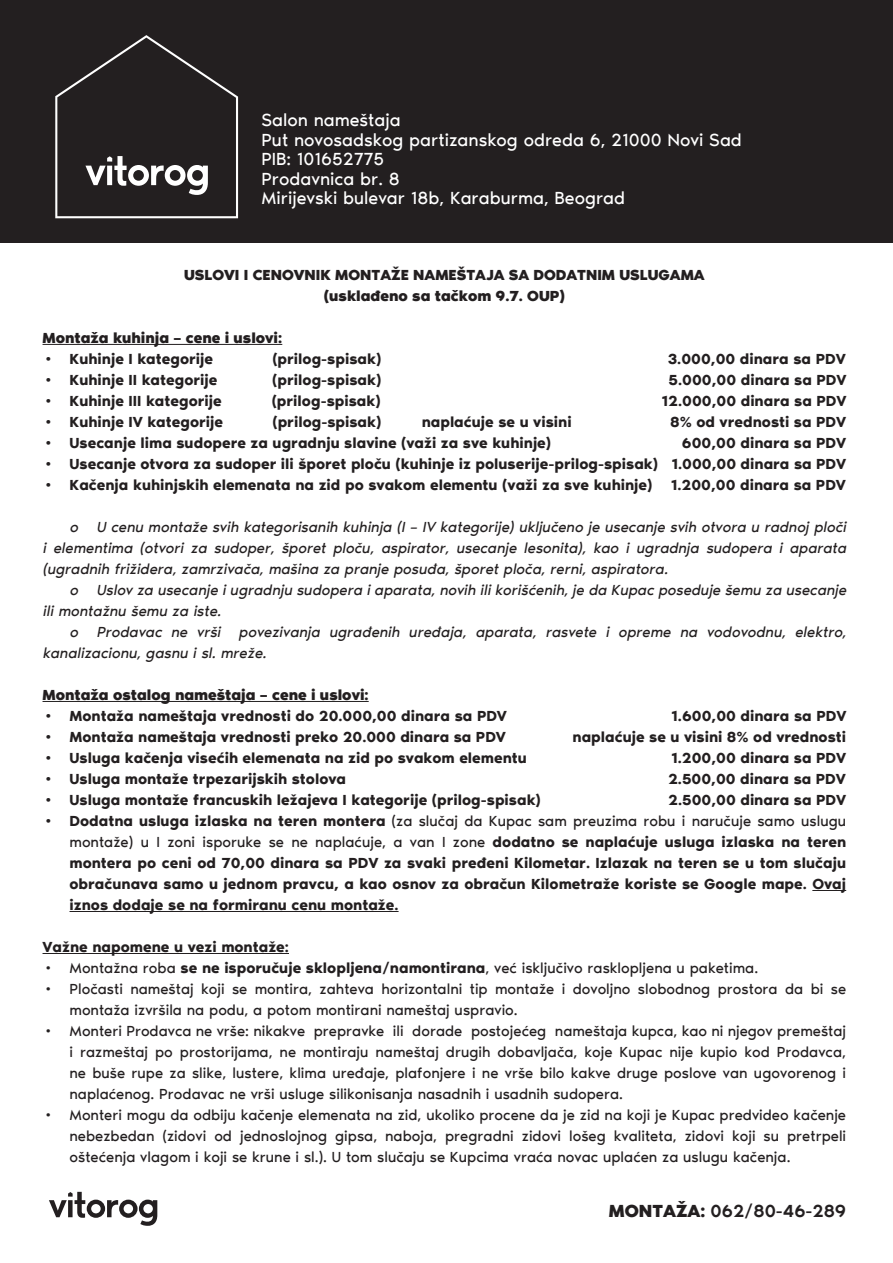
<style>
.page{position:relative;width:893px;height:1263px;background:#fff}
.page>*{position:absolute;margin:0;border:0;box-sizing:border-box;transform-origin:0 0}
.t1{font:18px "Vitotype";color:#fff}
.t2{font:500 18px "Vitotype";color:#231f20}
.t3{font:600 15px/21px "Vitotype";color:#231f20;text-align:justify}
.t4{font:15px/21px "Vitotype";color:#231f20;text-align:justify}
.t5{font:italic 15px/21px "Vitotype";color:#231f20}
.t6{font:700 15px "Vitotype";color:#231f20}
.s1{font-weight:400}
.s2{font-weight:600}
.s3{font-weight:700}
</style>
<div class="page">
<div style="left:0;top:0;width:893px;height:242px;background:#231f20"></div>
<svg style="left:55px;top:35px;width:183px;height:183px"></svg>
<svg style="left:49px;top:1192px;width:108px;height:34px"></svg>
<hr style="left:43px;top:344px;width:239px;height:1px;background:#231f20">
<hr style="left:43px;top:701px;width:326px;height:1px;background:#231f20">
<hr style="left:812px;top:890px;width:34px;height:1px;background:#231f20">
<hr style="left:70px;top:911px;width:329px;height:1px;background:#231f20">
<hr style="left:43px;top:953px;width:246px;height:1px;background:#231f20">
<p class="t1" style="left:261px;top:106px;width:141px">Salon nameštaja</p>
<p class="t1" style="left:261px;top:126px;width:482px">Put novosadskog partizanskog odreda 6, 21000 Novi Sad</p>
<p class="t1" style="left:261px;top:145px;width:124px">PIB: 101652775</p>
<p class="t1" style="left:261px;top:165px;width:140px">Prodavnica br. 8</p>
<p class="t1" style="left:261px;top:184px;width:365px">Mirijevski bulevar 18b, Karaburma, Beograd</p>
<p class="t6" style="left:184px;top:263px;width:522px">USLOVI I CENOVNIK MONTAŽE NAMEŠTAJA SA DODATNIM USLUGAMA</p>
<p class="t6" style="left:324px;top:284px;width:243px">(usklađeno sa tačkom 9.7. OUP)</p>
<p class="t6" style="left:43px;top:326px;width:241px">Montaža kuhinja – cene i uslovi:</p>
<p class="t3" style="left:43px;top:347px;width:172px">• Kuhinje I kategorije</p>
<p class="t3" style="left:272px;top:347px;width:110px">(prilog-spisak)</p>
<p class="t3" style="left:668px;top:347px;width:180px">3.000,00 dinara sa PDV</p>
<p class="t3" style="left:43px;top:368px;width:177px">• Kuhinje II kategorije</p>
<p class="t3" style="left:272px;top:368px;width:110px">(prilog-spisak)</p>
<p class="t3" style="left:668px;top:368px;width:180px">5.000,00 dinara sa PDV</p>
<p class="t3" style="left:43px;top:389px;width:181px">• Kuhinje III kategorije</p>
<p class="t3" style="left:272px;top:389px;width:110px">(prilog-spisak)</p>
<p class="t3" style="left:662px;top:389px;width:186px">12.000,00 dinara sa PDV</p>
<p class="t3" style="left:43px;top:410px;width:182px">• Kuhinje IV kategorije</p>
<p class="t3" style="left:272px;top:410px;width:110px">(prilog-spisak)</p>
<p class="t3" style="left:422px;top:410px;width:151px">naplaćuje se u visini</p>
<p class="t3" style="left:670px;top:410px;width:178px">8% od vrednosti sa PDV</p>
<p class="t3" style="left:43px;top:431px;width:510px">• Usecanje lima sudopere za ugradnju slavine (važi za sve kuhinje)</p>
<p class="t3" style="left:682px;top:431px;width:166px">600,00 dinara sa PDV</p>
<p class="t3" style="left:43px;top:452px;width:805px">• Usecanje otvora za sudoper ili šporet ploču (kuhinje iz poluserije-prilog-spisak) 1.000,00 dinara sa PDV</p>
<p class="t3" style="left:43px;top:473px;width:805px">• Kačenja kuhinjskih elemenata na zid po svakom elementu (važi za sve kuhinje) 1.200,00 dinara sa PDV</p>
<p class="t5" style="left:43px;top:515px;width:809px;text-align:justify;text-indent:27px">o U cenu montaže svih kategorisanih kuhinja (I – IV kategorije) uključeno je usecanje svih otvora u radnoj ploči i elementima (otvori za sudoper, šporet ploču, aspirator, usecanje lesonita), kao i ugradnja sudopera i aparata (ugradnih frižidera, zamrzivača, mašina za pranje posuđa, šporet ploča, rerni, aspiratora.</p>
<p class="t5" style="left:43px;top:578px;width:809px;text-indent:27px">o Uslov za usecanje i ugradnju sudopera i aparata, novih ili korišćenih, je da Kupac poseduje šemu za usecanje ili montažnu šemu za iste.</p>
<p class="t5" style="left:43px;top:620px;width:809px;text-indent:27px">o Prodavac ne vrši povezivanja ugrađenih uređaja, aparata, rasvete i opreme na vodovodnu, elektro, kanalizacionu, gasnu i sl. mreže.</p>
<p class="t6" style="left:43px;top:683px;width:328px">Montaža ostalog nameštaja – cene i uslovi:</p>
<p class="t3" style="left:43px;top:704px;width:466px">• Montaža nameštaja vrednosti do 20.000,00 dinara sa PDV</p>
<p class="t3" style="left:671px;top:704px;width:177px">1.600,00 dinara sa PDV</p>
<p class="t3" style="left:43px;top:725px;width:465px">• Montaža nameštaja vrednosti preko 20.000 dinara sa PDV</p>
<p class="t3" style="left:573px;top:725px;width:275px">naplaćuje se u visini 8% od vrednosti</p>
<p class="t3" style="left:43px;top:746px;width:486px">• Usluga kačenja visećih elemenata na zid po svakom elementu</p>
<p class="t3" style="left:671px;top:746px;width:177px">1.200,00 dinara sa PDV</p>
<p class="t3" style="left:43px;top:767px;width:305px">• Usluga montaže trpezarijskih stolova</p>
<p class="t3" style="left:668px;top:767px;width:179px">2.500,00 dinara sa PDV</p>
<p class="t3" style="left:43px;top:788px;width:500px">• Usluga montaže francuskih ležajeva I kategorije (prilog-spisak)</p>
<p class="t3" style="left:668px;top:788px;width:180px">2.500,00 dinara sa PDV</p>
<p class="t3" style="left:70px;top:809px;width:778px;text-indent:-27px">• Dodatna usluga izlaska na teren montera <span class="s1">(za slučaj da Kupac sam preuzima robu i naručuje samo uslugu montaže) u I zoni isporuke se ne naplaćuje, a van I zone</span> dodatno se naplaćuje usluga izlaska na teren montera po ceni od 70,00 dinara sa PDV za svaki pređeni Kilometar. Izlazak na teren se u tom slučaju obračunava samo u jednom pravcu, a kao osnov za obračun Kilometraže koriste se Google mape. Ovaj iznos dodaje se na formiranu cenu montaže.</p>
<p class="t3" style="left:43px;top:935px;width:248px">Važne napomene u vezi montaže:</p>
<p class="t4" style="left:43px;top:956px;width:717px">• Montažna roba <span class="s2">se ne isporučuje sklopljena/namontirana</span>, već isključivo rasklopljena u paketima.</p>
<p class="t4" style="left:70px;top:977px;width:778px;text-indent:-27px">• Pločasti nameštaj koji se montira, zahteva horizontalni tip montaže i dovoljno slobodnog prostora da bi se montaža izvršila na podu, a potom montirani nameštaj uspravio.</p>
<p class="t4" style="left:70px;top:1019px;width:778px;text-indent:-27px">• Monteri Prodavca ne vrše: nikakve prepravke ili dorade postojećeg nameštaja kupca, kao ni njegov premeštaj i razmeštaj po prostorijama, ne montiraju nameštaj drugih dobavljača, koje Kupac nije kupio kod Prodavca, ne buše rupe za slike, lustere, klima uređaje, plafonjere i ne vrše bilo kakve druge poslove van ugovorenog i naplaćenog. Prodavac ne vrši usluge silikonisanja nasadnih i usadnih sudopera.</p>
<p class="t4" style="left:70px;top:1103px;width:778px;text-indent:-27px">• Monteri mogu da odbiju kačenje elemenata na zid, ukoliko procene da je zid na koji je Kupac predvideo kačenje nebezbedan (zidovi od jednoslojnog gipsa, naboja, pregradni zidovi lošeg kvaliteta, zidovi koji su pretrpeli oštećenja vlagom i koji se krune i sl.). U tom slučaju se Kupcima vraća novac uplaćen za uslugu kačenja.</p>
<p class="t2" style="left:609px;top:1197px;width:239px"><span class="s3">MONTAŽA:</span> 062/80-46-289</p>
</div>
